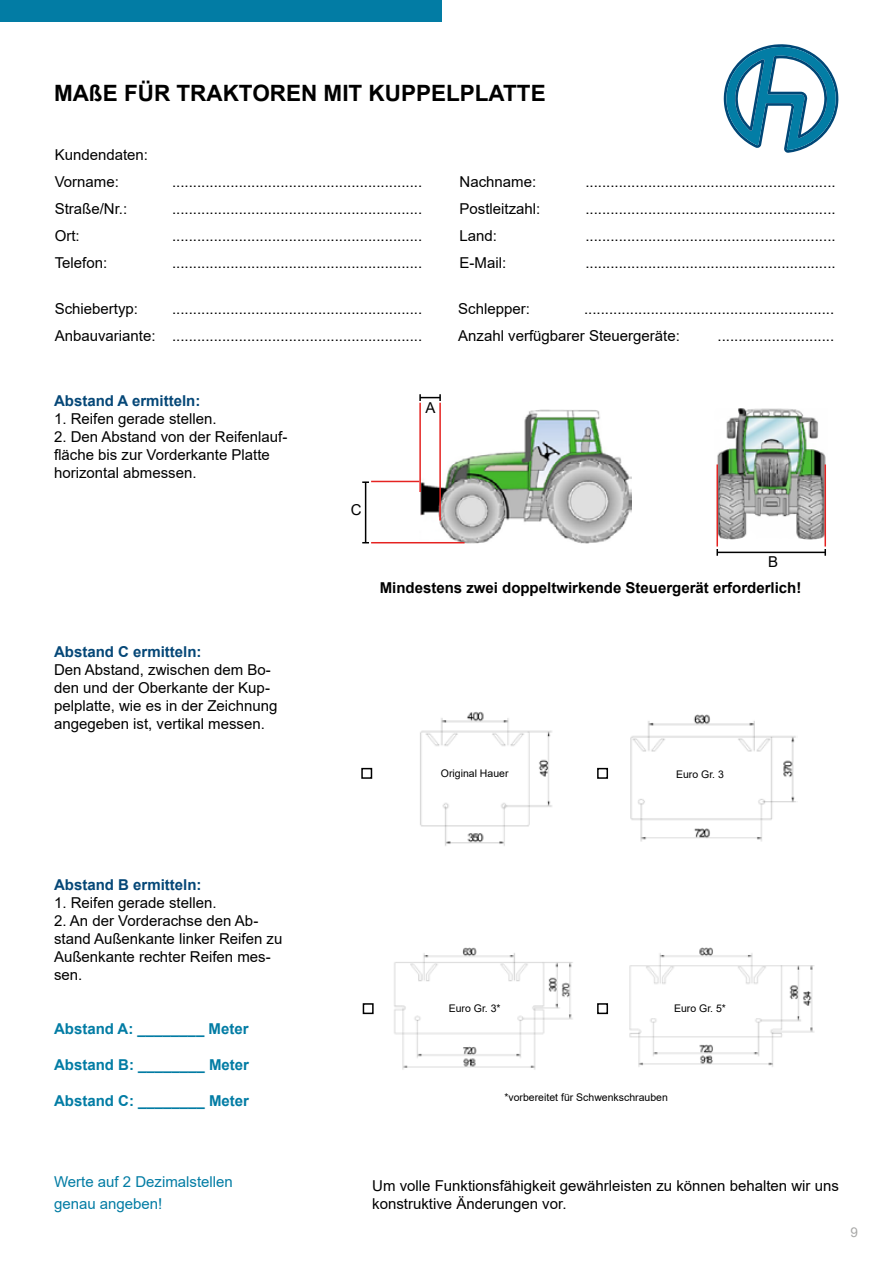
<style>
.page{position:relative;width:893px;height:1263px;background:#fff}
.page>*{position:absolute;margin:0;border:0;box-sizing:border-box;transform-origin:0 0}
.t1{font:700 22.5px "Arial";color:#000}
.t2{font:15px/18px "Arial";color:#000}
.t3{font:700 15px "Arial";color:#027ca4}
.t4{font:700 15px "Arial";color:#054777}
.t5{font:700 15px "Arial";color:#000}
.t6{font:15px/22.5px "Arial";color:#027ca4}
.t7{font:13.5px "Arial";color:#a8a8a7}
.t8{font:10.5px "Arial";color:#000}
</style>
<div class="page">
<div style="left:0;top:0;width:442px;height:21px;background:#027ca4"></div>
<img style="left:420px;top:409px;width:211px;height:135px">
<img style="left:717px;top:408px;width:109px;height:131px">
<div style="left:361px;top:768px;width:11px;height:11px;border:2px solid #000"></div>
<div style="left:597px;top:768px;width:11px;height:11px;border:2px solid #000"></div>
<div style="left:363px;top:1003px;width:11px;height:11px;border:2px solid #000"></div>
<div style="left:597px;top:1003px;width:11px;height:11px;border:2px solid #000"></div>
<svg style="left:724px;top:44px;width:114px;height:109px"></svg>
<hr style="left:419px;top:403px;width:2px;height:89px;background:#e52321">
<hr style="left:439px;top:403px;width:2px;height:117px;background:#e52321">
<svg style="left:419px;top:394px;width:22px;height:7px"></svg>
<hr style="left:371px;top:481px;width:48px;height:1px;background:#e52321">
<hr style="left:371px;top:542px;width:94px;height:1px;background:#e52321">
<hr style="left:365px;top:482px;width:1px;height:61px;background:#000">
<svg style="left:362px;top:481px;width:7px;height:2px"></svg>
<hr style="left:716px;top:464px;width:2px;height:82px;background:#e52321">
<hr style="left:824px;top:464px;width:2px;height:82px;background:#e52321">
<hr style="left:717px;top:552px;width:108px;height:1px;background:#000">
<svg style="left:716px;top:549px;width:2px;height:7px"></svg>
<svg style="left:824px;top:549px;width:2px;height:7px"></svg>
<img style="left:420px;top:711px;width:132px;height:135px">
<img style="left:630px;top:714px;width:166px;height:128px">
<img style="left:394px;top:947px;width:179px;height:123px">
<img style="left:629px;top:947px;width:186px;height:120px">
<h1 class="t1" style="left:54px;top:78px;width:493px">MAßE FÜR TRAKTOREN MIT KUPPELPLATTE</h1>
<p class="t2" style="left:55px;top:142px;width:95px;line-height:26.8px">Kundendaten:<br>Vorname:</p>
<p class="t2" style="left:172px;top:173px;width:252px">............................................................</p>
<p class="t2" style="left:460px;top:173px;width:78px">Nachname:</p>
<p class="t2" style="left:585px;top:173px;width:252px">............................................................</p>
<p class="t2" style="left:55px;top:200px;width:74px">Straße/Nr.:</p>
<p class="t2" style="left:172px;top:200px;width:252px">............................................................</p>
<p class="t2" style="left:460px;top:200px;width:82px">Postleitzahl:</p>
<p class="t2" style="left:585px;top:200px;width:252px">............................................................</p>
<p class="t2" style="left:55px;top:227px;width:27px">Ort:</p>
<p class="t2" style="left:172px;top:227px;width:252px">............................................................</p>
<p class="t2" style="left:460px;top:227px;width:39px">Land:</p>
<p class="t2" style="left:585px;top:227px;width:252px">............................................................</p>
<p class="t2" style="left:55px;top:254px;width:54px">Telefon:</p>
<p class="t2" style="left:172px;top:254px;width:252px">............................................................</p>
<p class="t2" style="left:460px;top:254px;width:48px">E-Mail:</p>
<p class="t2" style="left:585px;top:254px;width:252px">............................................................</p>
<p class="t2" style="left:55px;top:299px;width:85px">Schiebertyp:</p>
<p class="t2" style="left:172px;top:299px;width:252px">............................................................</p>
<p class="t2" style="left:458px;top:299px;width:73px">Schlepper:</p>
<p class="t2" style="left:584px;top:299px;width:252px">............................................................</p>
<p class="t2" style="left:55px;top:326px;width:369px">Anbauvariante: ............................................................</p>
<p class="t2" style="left:458px;top:326px;width:223px">Anzahl verfügbarer Steuergeräte:</p>
<p class="t2" style="left:717px;top:326px;width:118px">............................</p>
<p class="t4" style="left:54px;top:390px;width:148px">Abstand A ermitteln:</p>
<p class="t2" style="left:54px;top:409px;width:164px">1. Reifen gerade stellen.</p>
<p class="t2" style="left:54px;top:427px;width:235px">2. Den Abstand von der Reifenlauf&shy;fläche bis zur Vorderkante Platte horizontal abmessen.</p>
<p class="t4" style="left:54px;top:641px;width:149px">Abstand C ermitteln:</p>
<p class="t2" style="left:54px;top:661px;width:225px">Den Abstand, zwischen dem Bo&shy;den und der Oberkante der Kup&shy;pelplatte, wie es in der Zeichnung angegeben ist, vertikal messen.</p>
<p class="t2" style="left:425px;top:398px;width:12px">A</p>
<p class="t2" style="left:351px;top:500px;width:12px">C</p>
<p class="t2" style="left:768px;top:552px;width:12px">B</p>
<p class="t5" style="left:380px;top:577px;width:423px">Mindestens zwei doppeltwirkende Steuergerät erforderlich!</p>
<p class="t8" style="left:441px;top:766px;width:69px">Original Hauer</p>
<p class="t8" style="left:676px;top:767px;width:49px">Euro Gr. 3</p>
<p class="t4" style="left:54px;top:874px;width:149px">Abstand B ermitteln:</p>
<p class="t2" style="left:54px;top:894px;width:164px">1. Reifen gerade stellen.</p>
<p class="t2" style="left:54px;top:912px;width:230px">2. An der Vorderachse den Ab&shy;stand Außenkante linker Reifen zu<br>Außenkante rechter Reifen mes&shy;sen.</p>
<p class="t3" style="left:54px;top:1018px;width:196px">Abstand A: ________ Meter</p>
<p class="t3" style="left:54px;top:1054px;width:197px">Abstand B: ________ Meter</p>
<p class="t3" style="left:54px;top:1090px;width:197px">Abstand C: ________ Meter</p>
<p class="t6" style="left:54px;top:1170px;width:180px">Werte auf 2 Dezimalstellen genau angeben!</p>
<p class="t8" style="left:449px;top:1001px;width:53px">Euro Gr. 3*</p>
<p class="t8" style="left:674px;top:1001px;width:53px">Euro Gr. 5*</p>
<p class="t8" style="left:504px;top:1090px;width:165px">*vorbereitet für Schwenkschrauben</p>
<p class="t2" style="left:372px;top:1177px;width:468px">Um volle Funktionsfähigkeit gewährleisten zu können behalten wir uns konstruktive Änderungen vor.</p>
<p class="t7" style="left:850px;top:1222px;width:9px">9</p>
</div>
